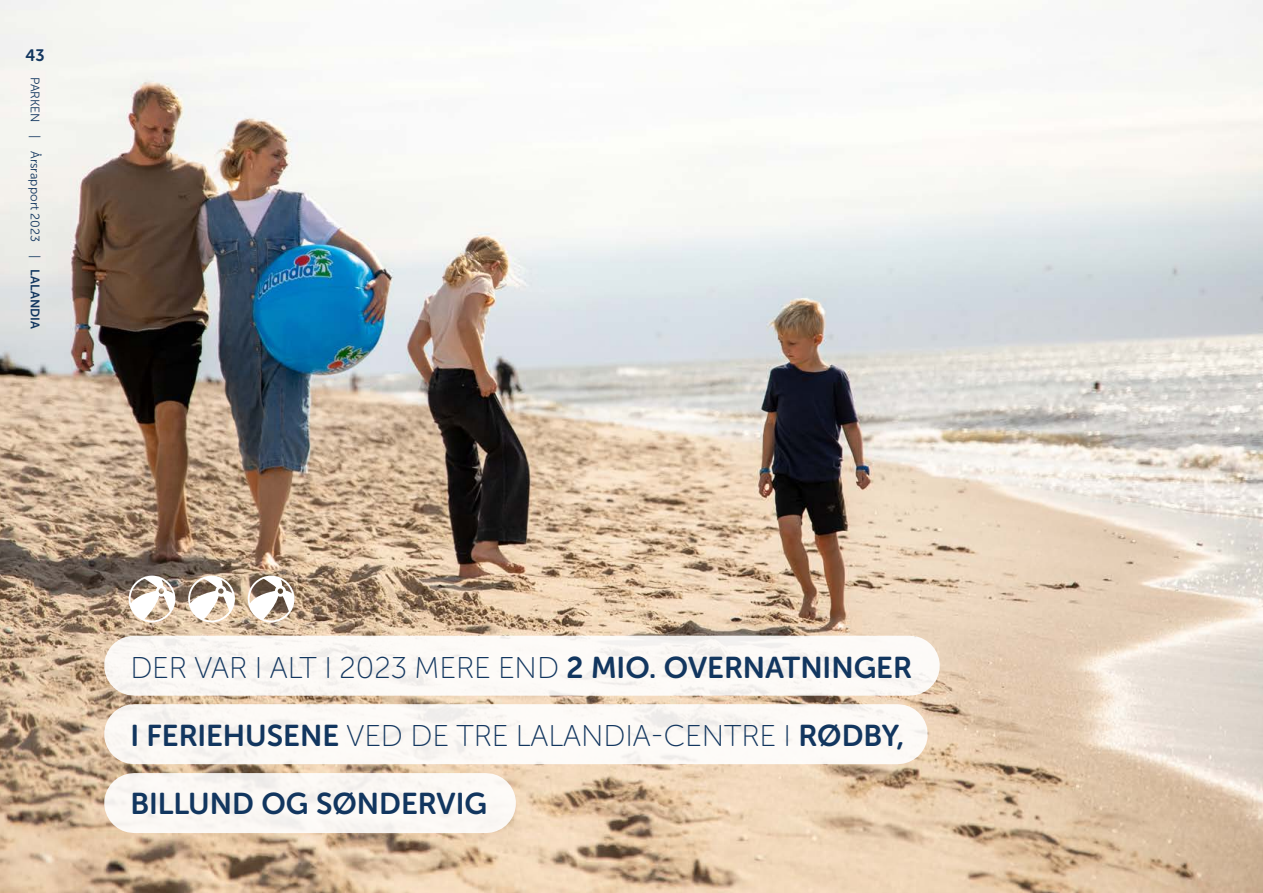
<style>
.page{position:relative;width:1263px;height:893px;background:#fff}
.page>*{position:absolute;margin:0;border:0;box-sizing:border-box;transform-origin:0 0}
.t1{font:30px "Museo Sans Rounded 100";color:#12365f}
.t2{font:30px "Museo Sans Rounded 700";color:#12365f}
.t3{font:16.5px "Museo Sans Rounded 700";color:#12365f}
.t4{font:12.3px "Museo Sans 300";color:#12365f}
.t5{font:12.3px "Museo Sans 700";color:#12365f}
.s1{font-family:"Museo Sans Rounded 700"}
</style>
<div class="page">
<img style="left:0;top:0;width:1263px;height:893px">
<div style="left:134px;top:636px;width:776px;height:60px;background:#fcf9f6"></div>
<div style="left:134px;top:704px;width:764px;height:60px;background:#fcfaf6"></div>
<div style="left:134px;top:773px;width:352px;height:60px;background:#fbf8f4"></div>
<svg style="left:129px;top:576px;width:46px;height:46px"></svg>
<svg style="left:188px;top:576px;width:47px;height:46px"></svg>
<svg style="left:248px;top:576px;width:46px;height:46px"></svg>
<p class="t3" style="left:25px;top:46px;width:21px">43</p>
<p class="t4" style="left:42px;top:77px;width:183px;rotate:90deg">PARKEN | Årsrapport 2023 |</p>
<p class="t5" style="left:42px;top:269px;width:61px;rotate:90deg">Lalandia</p>
<p class="t1" style="left:130px;top:651px;width:783px">DER VAR I ALT I 2023 MERE END <span class="s1">2 MIO. OVERNATNINGER</span></p>
<p class="t1" style="left:130px;top:720px;width:775px"><span class="s1">I FERIEHUSENE</span> VED DE TRE LALANDIA-CENTRE I <span class="s1">RØDBY,</span></p>
<p class="t2" style="left:130px;top:787px;width:358px">BILLUND OG SØNDERVIG</p>
</div>
